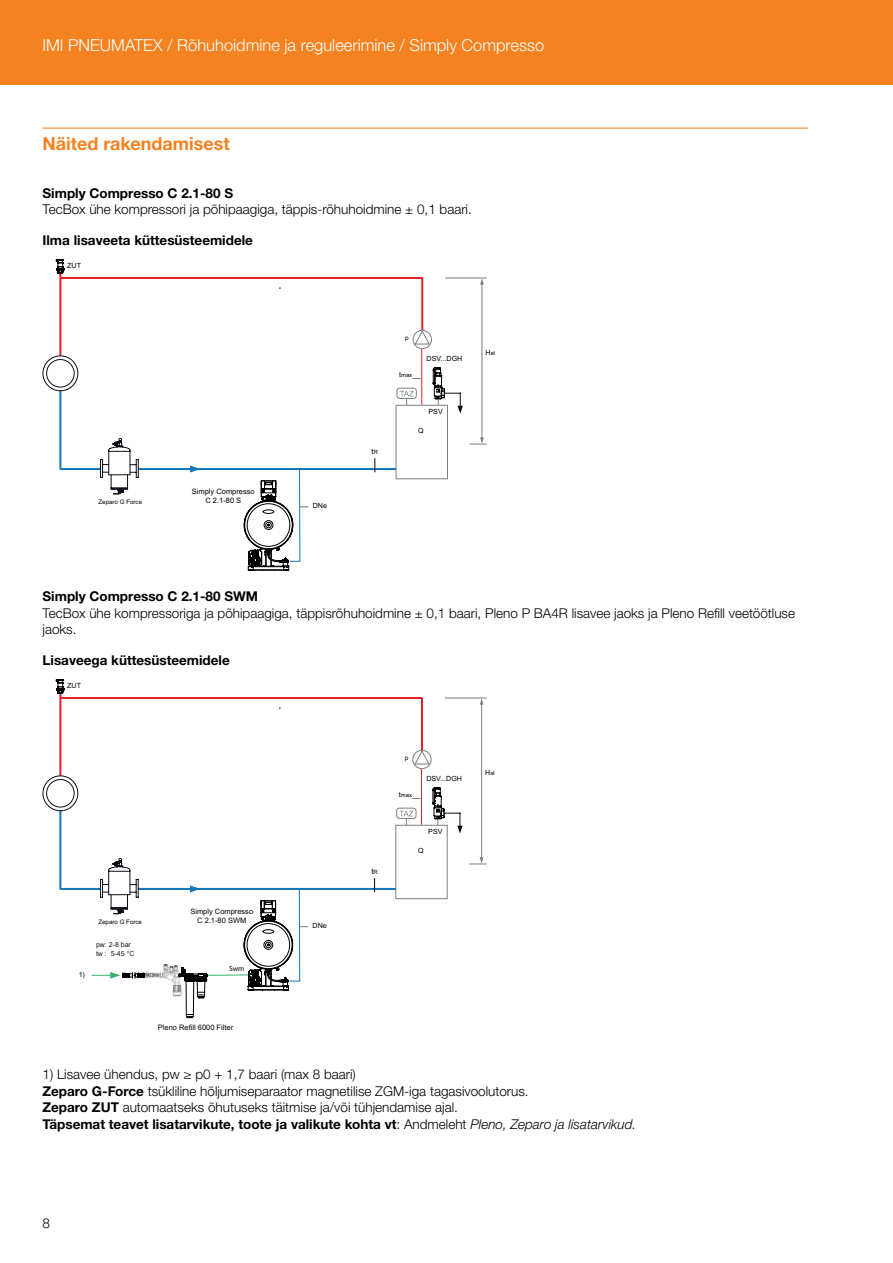
<style>
.page{position:relative;width:893px;height:1263px;background:#fff}
.page>*{position:absolute;margin:0;border:0;box-sizing:border-box;transform-origin:0 0}
.t1{font:700 18px "Helvetica Neue LTW1 G";color:#f58220}
.t2{font:300 16.5px "Helvetica Neue LTW1 G";color:#fff}
.t3{font:300 13.5px/16.5px "Helvetica Neue LTW1 G";color:#000}
.t4{font:700 13.5px "Helvetica Neue LTW1 G";color:#000}
.t5{font:7.8px "Arial";color:#000}
.t6{font:7.5px/9px "Arial";color:#000;text-align:center}
.t7{font:7.5px "Myriad Pro";color:#000}
.t8{font:7.2px "Arial";color:#000}
.t9{font:7.05px "Arial";color:#000}
.t10{font:7.05px/8.4px "Arial";color:#18171c}
.t11{font:6.45px "Arial";color:#000}
.t12{font:6.15px "Arial";color:#000}
.t13{font:5.85px "Arial";color:#000}
.s1{font-size:5.85px}
.s2{font-size:7.2px}
.s3{font-size:7.05px}
.s4{font-weight:700}
.s5{font-style:italic}
</style>
<div class="page">
<div style="left:0;top:0;width:893px;height:85px;background:#f58220"></div>
<hr style="left:43px;top:128px;width:765px;height:1px;background:#f58220">
<hr style="left:421px;top:349px;width:1px;height:56px;background:#ea1d29">
<div style="left:396px;top:405px;width:52px;height:74px;border:1px solid #7b8080"></div>
<hr style="left:59px;top:391px;width:2px;height:79px;background:#1177b7">
<hr style="left:61px;top:468px;width:39px;height:2px;background:#1177b7">
<div style="left:46px;top:359px;width:29px;height:28px;border:1px solid #0d0c17;border-radius:50%"></div>
<hr style="left:59px;top:273px;width:2px;height:83px;background:#ea1d29">
<hr style="left:482px;top:281px;width:1px;height:158px;background:#7b8080">
<hr style="left:445px;top:278px;width:42px;height:1px;background:#7b8080">
<svg style="left:469px;top:437px;width:18px;height:8px"></svg>
<svg style="left:480px;top:278px;width:4px;height:7px"></svg>
<hr style="left:111px;top:468px;width:285px;height:2px;background:#1177b7">
<div style="left:397px;top:388px;width:19px;height:11px;border:1px solid #7b8080;border-radius:3px"></div>
<svg style="left:400px;top:391px;width:14px;height:15px"></svg>
<svg style="left:189px;top:465px;width:11px;height:8px"></svg>
<div style="left:413px;top:330px;width:19px;height:19px;border:1px solid #7b8080;border-radius:50%"></div>
<svg style="left:56px;top:259px;width:375px;height:86px"></svg>
<svg style="left:375px;top:458px;width:1px;height:14px"></svg>
<svg style="left:432px;top:367px;width:31px;height:47px"></svg>
<div style="left:43px;top:355px;width:35px;height:36px;border:1px solid #0d0c17;border-radius:50%"></div>
<svg style="left:100px;top:438px;width:39px;height:56px"></svg>
<svg style="left:244px;top:470px;width:64px;height:100px"></svg>
<hr style="left:421px;top:769px;width:1px;height:56px;background:#ea1d29">
<div style="left:395px;top:825px;width:53px;height:74px;border:1px solid #7b8080"></div>
<hr style="left:59px;top:811px;width:2px;height:78px;background:#1177b7">
<hr style="left:61px;top:888px;width:39px;height:2px;background:#1177b7">
<div style="left:46px;top:779px;width:29px;height:28px;border:1px solid #0d0c17;border-radius:50%"></div>
<hr style="left:59px;top:693px;width:2px;height:83px;background:#ea1d29">
<hr style="left:481px;top:701px;width:1px;height:158px;background:#7b8080">
<hr style="left:445px;top:698px;width:42px;height:1px;background:#7b8080">
<svg style="left:469px;top:857px;width:18px;height:8px"></svg>
<svg style="left:480px;top:698px;width:3px;height:7px"></svg>
<hr style="left:111px;top:888px;width:285px;height:2px;background:#1177b7">
<div style="left:396px;top:808px;width:20px;height:11px;border:1px solid #7b8080;border-radius:3px"></div>
<svg style="left:400px;top:811px;width:13px;height:15px"></svg>
<svg style="left:189px;top:885px;width:11px;height:8px"></svg>
<div style="left:412px;top:750px;width:20px;height:19px;border:1px solid #7b8080;border-radius:50%"></div>
<svg style="left:56px;top:679px;width:374px;height:86px"></svg>
<svg style="left:374px;top:878px;width:1px;height:14px"></svg>
<svg style="left:432px;top:787px;width:31px;height:46px"></svg>
<div style="left:43px;top:775px;width:35px;height:36px;border:1px solid #0d0c17;border-radius:50%"></div>
<svg style="left:100px;top:858px;width:39px;height:56px"></svg>
<svg style="left:243px;top:890px;width:65px;height:100px"></svg>
<img style="left:145px;top:964px;width:34px;height:32px">
<svg style="left:159px;top:964px;width:3px;height:8px"></svg>
<svg style="left:92px;top:972px;width:53px;height:7px"></svg>
<hr style="left:207px;top:974px;width:41px;height:2px;background:#38b16f">
<svg style="left:179px;top:967px;width:29px;height:51px"></svg>
<p class="t2" style="left:43px;top:35px;width:503px">IMI PNEUMATEX / Rõhuhoidmine ja reguleerimine / Simply Compresso</p>
<h1 class="t1" style="left:43px;top:132px;width:189px">Näited rakendamisest</h1>
<p class="t4" style="left:43px;top:184px;width:192px">Simply Compresso C 2.1-80 S</p>
<p class="t3" style="left:43px;top:201px;width:431px">TecBox ühe kompressori ja põhipaagiga, täppis-rõhuhoidmine ± 0,1 baari.</p>
<p class="t4" style="left:43px;top:232px;width:212px">Ilma lisaveeta küttesüsteemidele</p>
<p class="t8" style="left:67px;top:260px;width:15px">ZUT</p>
<p class="t12" style="left:98px;top:497px;width:45px">Zeparo G Force</p>
<p class="t6" style="left:192px;top:487px;width:64px">Simply Compresso<br>C 2.1-80 S</p>
<p class="t9" style="left:313px;top:501px;width:16px">DNe</p>
<p class="t5" style="left:372px;top:446px;width:8px">t<span class="s1">R</span></p>
<p class="t11" style="left:405px;top:333px;width:5px">p</p>
<p class="t13" style="left:399px;top:371px;width:14px"><span class="s2">t</span>max</p>
<p class="t8" style="left:427px;top:353px;width:37px">DSV...DGH</p>
<p class="t8" style="left:429px;top:406px;width:16px">PSV</p>
<p class="t8" style="left:418px;top:425px;width:7px">Q</p>
<p class="t13" style="left:486px;top:349px;width:11px"><span class="s2">H</span>st</p>
<p class="t4" style="left:43px;top:588px;width:217px">Simply Compresso C 2.1-80 SWM</p>
<p class="t3" style="left:43px;top:605px;width:754px">TecBox ühe kompressoriga ja põhipaagiga, täppisrõhuhoidmine ± 0,1 baari, Pleno P BA4R lisavee jaoks ja Pleno Refill veetöötluse jaoks.</p>
<p class="t4" style="left:43px;top:652px;width:189px">Lisaveega küttesüsteemidele</p>
<p class="t9" style="left:67px;top:681px;width:15px">ZUT</p>
<p class="t9" style="left:79px;top:969px;width:8px">1)</p>
<p class="t12" style="left:98px;top:917px;width:45px">Zeparo G Force</p>
<p class="t10" style="left:96px;top:941px;width:40px">pw: 2-8 bar tw : 5-45 °C</p>
<p class="t6" style="left:190px;top:906px;width:64px">Simply Compresso<br>C 2.1-80 SWM</p>
<p class="t7" style="left:229px;top:964px;width:17px">Swm</p>
<p class="t6" style="left:158px;top:1023px;width:77px">Pleno Refill 6000 Filter</p>
<p class="t9" style="left:313px;top:921px;width:16px">DNe</p>
<p class="t5" style="left:371px;top:866px;width:8px">t<span class="s1">R</span></p>
<p class="t11" style="left:405px;top:753px;width:5px">p</p>
<p class="t13" style="left:399px;top:791px;width:14px"><span class="s3">t</span>max</p>
<p class="t9" style="left:426px;top:773px;width:37px">DSV...DGH</p>
<p class="t9" style="left:428px;top:826px;width:16px">PSV</p>
<p class="t9" style="left:418px;top:845px;width:7px">Q</p>
<p class="t13" style="left:485px;top:769px;width:11px"><span class="s3">H</span>st</p>
<p class="t3" style="left:43px;top:1066px;width:595px">1) Lisavee ühendus, pw ≥ p0 + 1,7 baari (max 8 baari)<br><span class="s4">Zeparo G-Force</span> tsükliline hõljumiseparaator magnetilise ZGM-iga tagasivoolutorus.<br><span class="s4">Zeparo ZUT</span> automaatseks õhutuseks täitmise ja/või tühjendamise ajal.<br><span class="s4">Täpsemat teavet lisatarvikute, toote ja valikute kohta vt</span>: Andmeleht <span class="s5">Pleno, Zeparo ja lisatarvikud.</span></p>
<p class="t3" style="left:43px;top:1215px;width:9px">8</p>
</div>
